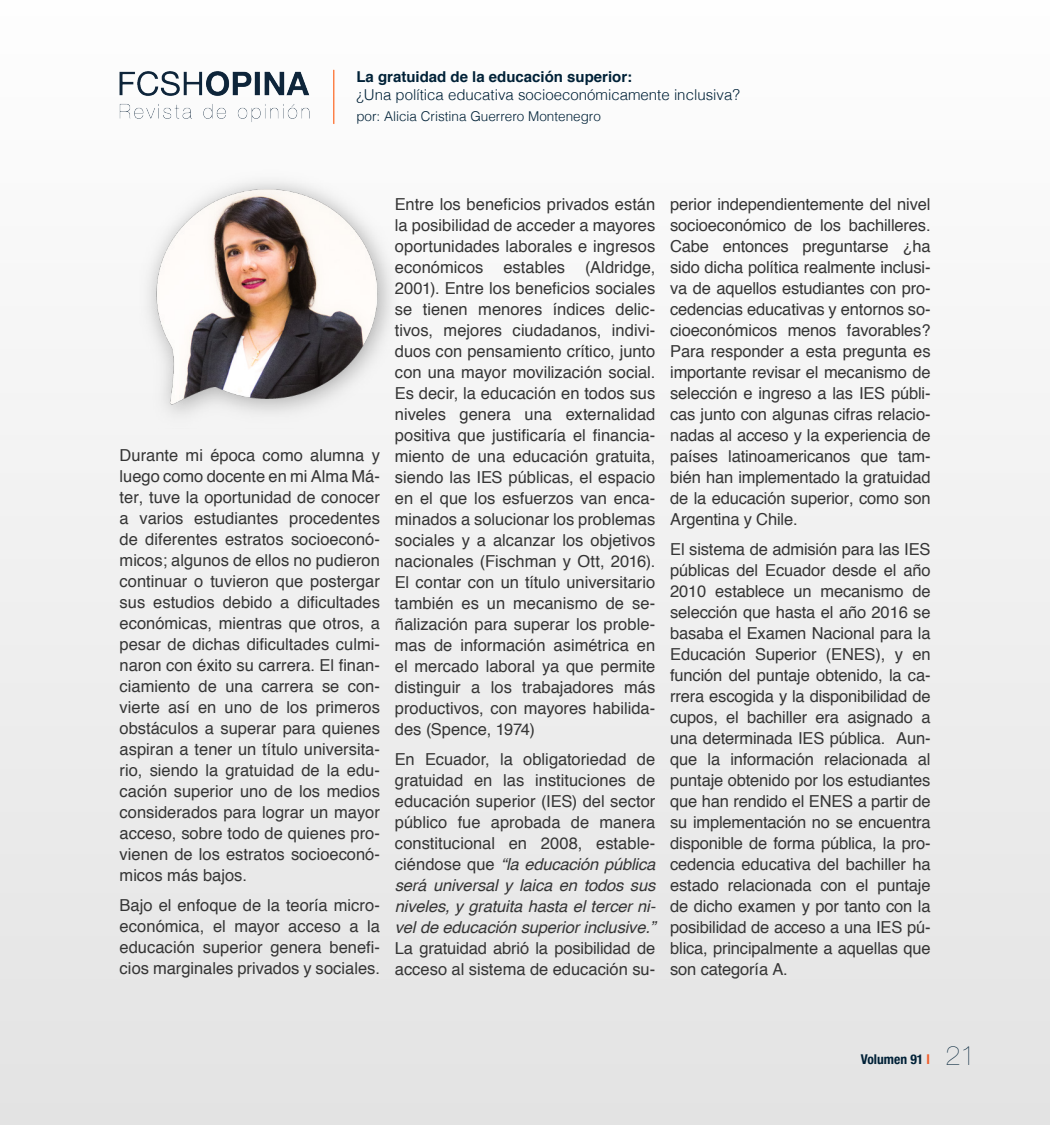
<style>
.page{position:relative;width:1050px;height:1125px;background:#fff}
.page>*{position:absolute;margin:0;border:0;box-sizing:border-box;transform-origin:0 0}
.parrafo_del_articulo{font:16.5px/21px "Helvetica";letter-spacing:-.005em;color:#353535;text-align:justify}
.t1{font:300 15px "Helvetica";color:#002137}
.t2{font:700 15px "Helvetica";color:#002137}
.t3{font:300 13.5px "Helvetica";color:#002137}
.numero_de_pagina{font:700 condensed 13.5px "Helvetica Neue";color:#002137}
.s1{font-style:italic}
.s2{color:#f15d2a}
.s3{font-weight:200;font-stretch:normal;font-size:27px}
</style>
<div class="page">
<img style="left:117px;top:69px;width:220px;height:59px">
<img style="left:139px;top:169px;width:260px;height:260px">
<p class="t2" style="left:356px;top:64px;width:277px">La gratuidad de la educación superior:</p>
<p class="t1" style="left:356px;top:82px;width:385px">¿Una política educativa socioeconómicamente inclusiva?</p>
<p class="t3" style="left:356px;top:104px;width:246px">por: Alicia Cristina Guerrero Montenegro</p>
<p class="parrafo_del_articulo" style="left:120px;top:446px;width:262px">Durante mi época como alumna y luego como docente en mi Alma Má&shy;ter, tuve la oportunidad de conocer a varios estudiantes procedentes de diferentes estratos socioeconó&shy;micos; algunos de ellos no pudieron continuar o tuvieron que postergar sus estudios debido a dificultades económicas, mientras que otros, a pesar de dichas dificultades culmi&shy;naron con éxito su carrera. El finan&shy;ciamiento de una carrera se con&shy;vierte así en uno de los primeros obstáculos a superar para quienes aspiran a tener un título universita&shy;rio, siendo la gratuidad de la edu&shy;cación superior uno de los medios considerados para lograr un mayor acceso, sobre todo de quienes pro&shy;vienen de los estratos socioeconó&shy;micos más bajos.</p>
<p class="parrafo_del_articulo" style="left:120px;top:896px;width:262px">Bajo el enfoque de la teoría micro&shy;económica, el mayor acceso a la educación superior genera benefi&shy;cios marginales privados y sociales.</p>
<p class="parrafo_del_articulo" style="left:395px;top:194px;width:262px">Entre los beneficios privados están la posibilidad de acceder a mayores oportunidades laborales e ingresos económicos estables (Aldridge, 2001). Entre los beneficios sociales se tienen menores índices delic&shy;tivos, mejores ciudadanos, indivi&shy;duos con pensamiento crítico, junto con una mayor movilización social.<br>Es decir, la educación en todos sus niveles genera una externalidad positiva que justificaría el financia&shy;miento de una educación gratuita, siendo las IES públicas, el espacio en el que los esfuerzos van enca&shy;minados a solucionar los problemas sociales y a alcanzar los objetivos nacionales (Fischman y Ott, 2016).<br>El contar con un título universitario también es un mecanismo de se&shy;ñalización para superar los proble&shy;mas de información asimétrica en el mercado laboral ya que permite distinguir a los trabajadores más productivos, con mayores habilida&shy;des (Spence, 1974)</p>
<p class="parrafo_del_articulo" style="left:395px;top:749px;width:262px">En Ecuador, la obligatoriedad de gratuidad en las instituciones de educación superior (IES) del sector público fue aprobada de manera constitucional en 2008, estable&shy;ciéndose que <span class="s1">“la educación pública será universal y laica en todos sus niveles, y gratuita hasta el tercer ni&shy;vel de educación superior inclusive.” </span>La gratuidad abrió la posibilidad de acceso al sistema de educación su-</p>
<p class="parrafo_del_articulo" style="left:670px;top:194px;width:262px">perior independientemente del nivel socioeconómico de los bachilleres.<br>Cabe entonces preguntarse ¿ha sido dicha política realmente inclusi&shy;va de aquellos estudiantes con pro&shy;cedencias educativas y entornos so&shy;cioeconómicos menos favorables?<br>Para responder a esta pregunta es importante revisar el mecanismo de selección e ingreso a las IES públi&shy;cas junto con algunas cifras relacio&shy;nadas al acceso y la experiencia de países latinoamericanos que tam&shy;bién han implementado la gratuidad de la educación superior, como son Argentina y Chile.</p>
<p class="parrafo_del_articulo" style="left:670px;top:539px;width:262px">El sistema de admisión para las IES públicas del Ecuador desde el año 2010 establece un mecanismo de selección que hasta el año 2016 se basaba el Examen Nacional para la Educación Superior (ENES), y en función del puntaje obtenido, la ca&shy;rrera escogida y la disponibilidad de cupos, el bachiller era asignado a una determinada IES pública. Aun&shy;que la información relacionada al puntaje obtenido por los estudiantes que han rendido el ENES a partir de su implementación no se encuentra disponible de forma pública, la pro&shy;cedencia educativa del bachiller ha estado relacionada con el puntaje de dicho examen y por tanto con la posibilidad de acceso a una IES pú&shy;blica, principalmente a aquellas que son categoría A.</p>
<p class="numero_de_pagina" style="left:861px;top:1048px;width:116px">Volumen 91 <span class="s2">I</span> <span class="s3">21</span></p>
</div>
